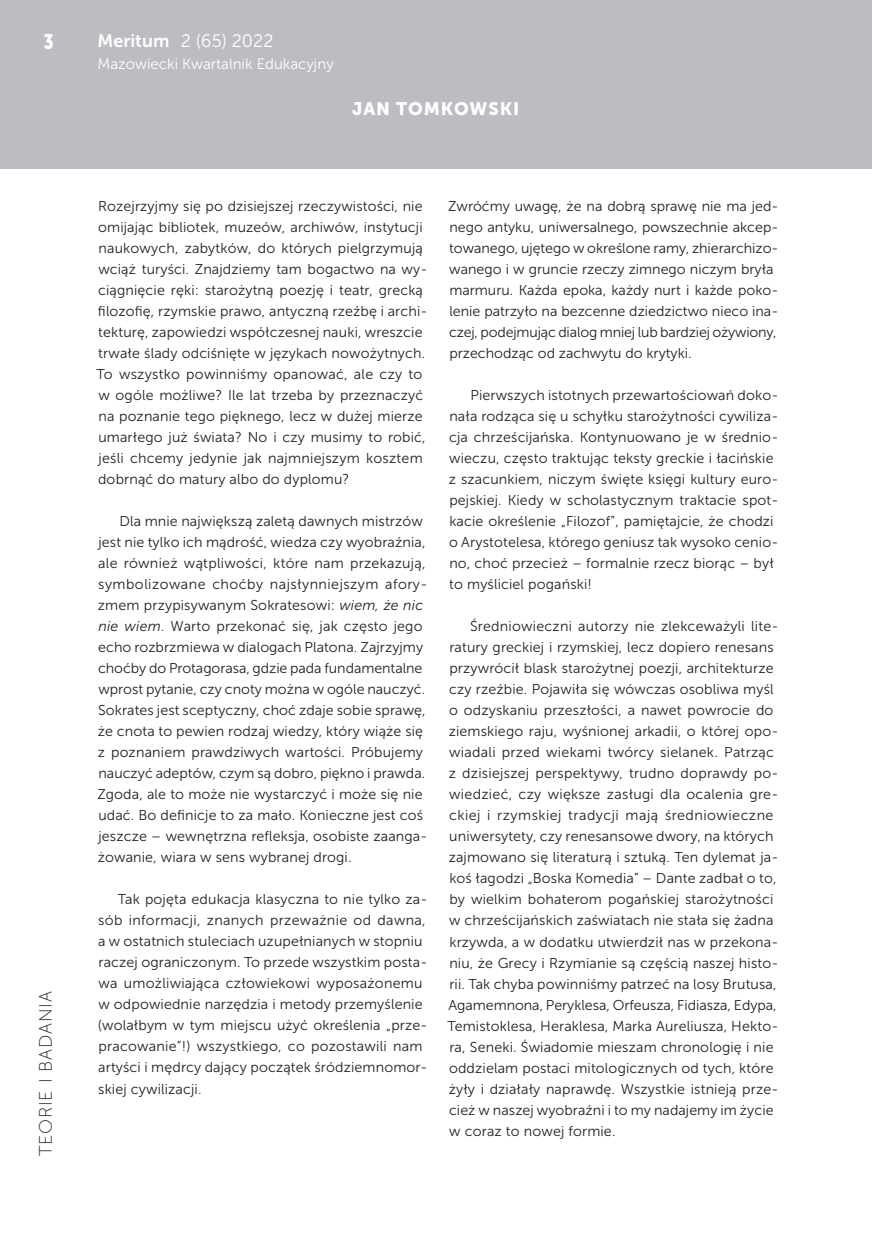
<style>
.page{position:relative;width:872px;height:1234px;background:#fff}
.page>*{position:absolute;margin:0;border:0;box-sizing:border-box;transform-origin:0 0}
.t1{font:21px "Museo Sans 900";color:#fff;scale:.8 1}
.t2{font:18px "Museo Sans 300";color:#fff}
.t3{font:18px "Museo Sans 100";letter-spacing:.05em;color:#231f20}
.t4{font:18px "Museo Sans 900";letter-spacing:.05em;color:#fff}
.t5{font:15px "Museo Sans 300";color:#fff}
.PODSTAWOWY_MERITUM{font:14.25px/21px "Museo Sans 300";letter-spacing:.01em;color:#231f20}
.s1{font-family:"Museo Sans 700"}
.s2{font-style:italic}
</style>
<div class="page">
<div style="left:0;top:0;width:872px;height:169px;background:#bcbdc0"></div>
<h1 class="t1" style="left:44px;top:29px;width:14px">3</h1>
<p class="t2" style="left:98px;top:31px;width:177px"><span class="s1">Meritum</span> 2 (65) 2022</p>
<p class="t5" style="left:98px;top:56px;width:238px">Mazowiecki Kwartalnik Edukacyjny</p>
<p class="t4" style="left:352px;top:99px;width:169px">JAN TOMKOWSKI</p>
<p class="t3" style="left:36px;top:1156px;width:167px;rotate:-90deg">TEORIE I BADANIA</p>
<p class="PODSTAWOWY_MERITUM" style="left:97px;top:195px;width:332px">Rozejrzyjmy się po dzisiejszej rzeczywistości, nie omijając bibliotek, muzeów, archiwów, instytucji naukowych, zabytków, do których pielgrzymują wciąż turyści. Znajdziemy tam bogactwo na wy&shy;ciągnięcie ręki: starożytną poezję i teatr, grecką filozofię, rzymskie prawo, antyczną rzeźbę i archi&shy;tekturę, zapowiedzi współczesnej nauki, wreszcie trwałe ślady odciśnięte w językach nowożytnych.<br>To wszystko powinniśmy opanować, ale czy to w ogóle możliwe? Ile lat trzeba by przeznaczyć na poznanie tego pięknego, lecz w dużej mierze umarłego już świata? No i czy musimy to robić, jeśli chcemy jedynie jak najmniejszym kosztem dobrnąć do matury albo do dyplomu?</p>
<p class="PODSTAWOWY_MERITUM" style="left:97px;top:510px;width:332px;text-indent:22px">Dla mnie największą zaletą dawnych mistrzów jest nie tylko ich mądrość, wiedza czy wyobraźnia, ale również wątpliwości, które nam przekazują, symbolizowane choćby najsłynniejszym afory&shy;zmem przypisywanym Sokratesowi: <span class="s2">wiem, że nic nie wiem</span>. Warto przekonać się, jak często jego echo rozbrzmiewa w dialogach Platona. Zajrzyjmy choćby do Protagorasa, gdzie pada fundamentalne wprost pytanie, czy cnoty można w ogóle nauczyć.<br>Sokrates jest sceptyczny, choć zdaje sobie sprawę, że cnota to pewien rodzaj wiedzy, który wiąże się z poznaniem prawdziwych wartości. Próbujemy nauczyć adeptów, czym są dobro, piękno i prawda.<br>Zgoda, ale to może nie wystarczyć i może się nie udać. Bo definicje to za mało. Konieczne jest coś jeszcze – wewnętrzna refleksja, osobiste zaanga&shy;żowanie, wiara w sens wybranej drogi.</p>
<p class="PODSTAWOWY_MERITUM" style="left:98px;top:888px;width:331px;text-indent:20px">Tak pojęta edukacja klasyczna to nie tylko za&shy;sób informacji, znanych przeważnie od dawna, a w ostatnich stuleciach uzupełnianych w stopniu raczej ograniczonym. To przede wszystkim posta&shy;wa umożliwiająca człowiekowi wyposażonemu w odpowiednie narzędzia i metody przemyślenie (wolałbym w tym miejscu użyć określenia „prze&shy;pracowanie”!) wszystkiego, co pozostawili nam artyści i mędrcy dający początek śródziemnomor&shy;skiej cywilizacji.</p>
<p class="PODSTAWOWY_MERITUM" style="left:448px;top:195px;width:332px">Zwróćmy uwagę, że na dobrą sprawę nie ma jed&shy;nego antyku, uniwersalnego, powszechnie akcep&shy;towanego, ujętego w określone ramy, zhierarchizo&shy;wanego i w gruncie rzeczy zimnego niczym bryła marmuru. Każda epoka, każdy nurt i każde poko&shy;lenie patrzyło na bezcenne dziedzictwo nieco ina&shy;czej, podejmując dialog mniej lub bardziej ożywiony, przechodząc od zachwytu do krytyki.</p>
<p class="PODSTAWOWY_MERITUM" style="left:449px;top:384px;width:331px;text-indent:22px">Pierwszych istotnych przewartościowań doko&shy;nała rodząca się u schyłku starożytności cywiliza&shy;cja chrześcijańska. Kontynuowano je w średnio&shy;wieczu, często traktując teksty greckie i łacińskie z szacunkiem, niczym święte księgi kultury euro&shy;pejskiej. Kiedy w scholastycznym traktacie spot&shy;kacie określenie „Filozof”, pamiętajcie, że chodzi o Arystotelesa, którego geniusz tak wysoko cenio&shy;no, choć przecież – formalnie rzecz biorąc – był to myśliciel pogański!</p>
<p class="PODSTAWOWY_MERITUM" style="left:447px;top:615px;width:332px;text-indent:22px">Średniowieczni autorzy nie zlekceważyli lite&shy;ratury greckiej i rzymskiej, lecz dopiero renesans przywrócił blask starożytnej poezji, architekturze czy rzeźbie. Pojawiła się wówczas osobliwa myśl o odzyskaniu przeszłości, a nawet powrocie do ziemskiego raju, wyśnionej arkadii, o której opo&shy;wiadali przed wiekami twórcy sielanek. Patrząc z dzisiejszej perspektywy, trudno doprawdy po&shy;wiedzieć, czy większe zasługi dla ocalenia gre&shy;ckiej i rzymskiej tradycji mają średniowieczne uniwersytety, czy renesansowe dwory, na których zajmowano się literaturą i sztuką. Ten dylemat ja&shy;koś łagodzi „Boska Komedia” – Dante zadbał o to, by wielkim bohaterom pogańskiej starożytności w chrześcijańskich zaświatach nie stała się żadna krzywda, a w dodatku utwierdził nas w przekona&shy;niu, że Grecy i Rzymianie są częścią naszej histo&shy;rii. Tak chyba powinniśmy patrzeć na losy Brutusa, Agamemnona, Peryklesa, Orfeusza, Fidiasza, Edypa, Temistoklesa, Heraklesa, Marka Aureliusza, Hekto&shy;ra, Seneki. Świadomie mieszam chronologię i nie oddzielam postaci mitologicznych od tych, które żyły i działały naprawdę. Wszystkie istnieją prze&shy;cież w naszej wyobraźni i to my nadajemy im życie w coraz to nowej formie.</p>
</div>
